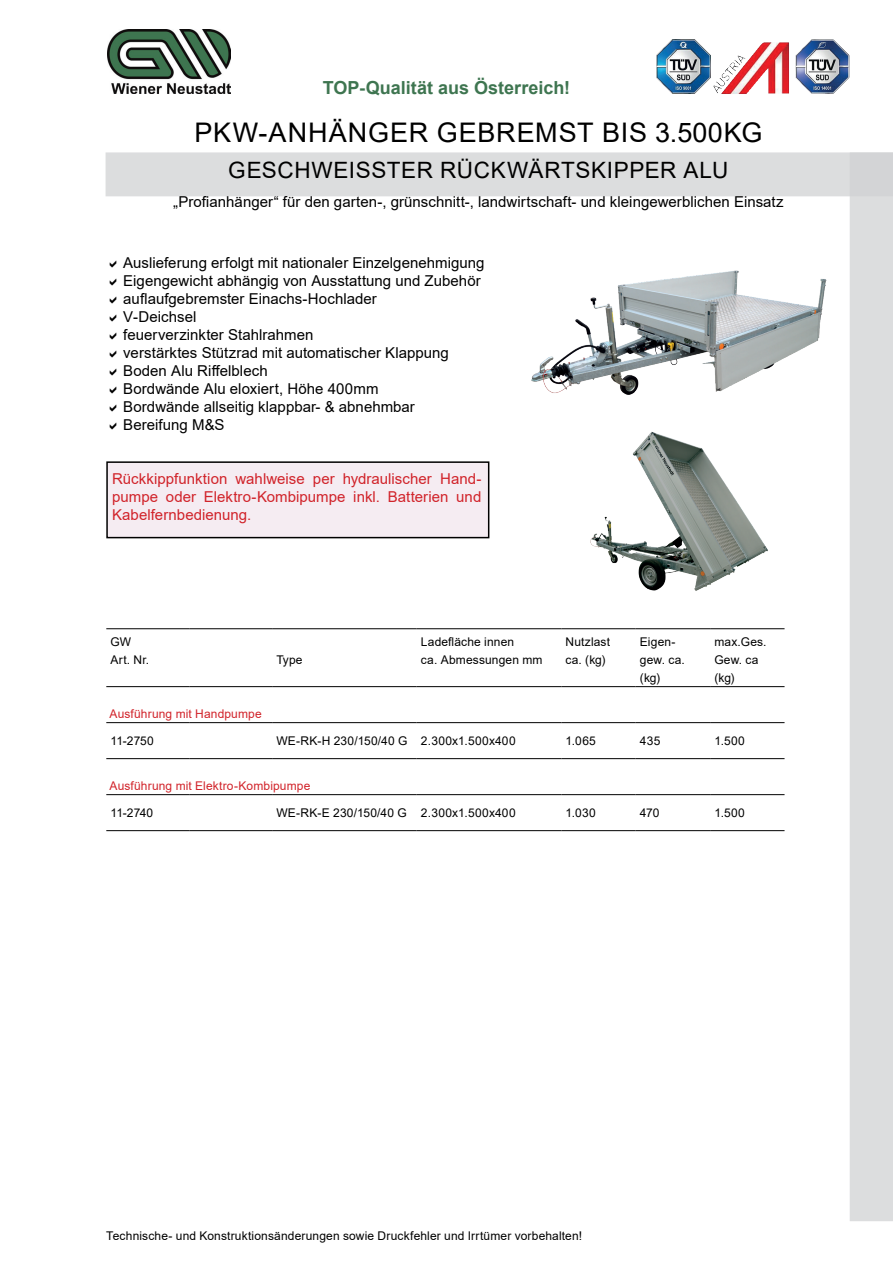
<style>
.page{position:relative;width:893px;height:1263px;background:#fff}
.page>*{position:absolute;margin:0;border:0;box-sizing:border-box;transform-origin:0 0}
.t1{font:27px "Arial";letter-spacing:.03em;color:#000}
.t2{font:22.5px "Arial";letter-spacing:.03em;color:#000}
.t3{font:700 18px "Arial";color:#3e7550}
.t4{font:15px/18px "Arial";letter-spacing:.005em;color:#000}
.t5{font:15px/18px "Arial";letter-spacing:.005em;color:#d1232a;text-align:justify}
.t6{font:12px/18px "Arial";letter-spacing:.015em;color:#000}
.t7{font:12px "Arial";letter-spacing:.01em;color:#d1232a}
</style>
<div class="page">
<div style="left:106px;top:152px;width:787px;height:44px;background:#dcddde;border:2px solid #d1d2d4"></div>
<div style="left:850px;top:152px;width:43px;height:1069px;background:#dcddde"></div>
<img style="left:108px;top:30px;width:122px;height:64px">
<img style="left:656px;top:39px;width:55px;height:55px">
<img style="left:713px;top:42px;width:76px;height:52px">
<img style="left:796px;top:39px;width:54px;height:55px">
<img style="left:531px;top:270px;width:296px;height:125px">
<img style="left:590px;top:431px;width:178px;height:160px">
<div style="left:106px;top:461px;width:383px;height:77px;background:#f5ecf2;border:2px solid #000"></div>
<hr style="left:106px;top:628px;width:83px;height:1px;background:#000">
<hr style="left:189px;top:628px;width:83px;height:1px;background:#000">
<hr style="left:272px;top:628px;width:145px;height:1px;background:#000">
<hr style="left:417px;top:628px;width:144px;height:1px;background:#000">
<hr style="left:561px;top:628px;width:75px;height:1px;background:#000">
<hr style="left:636px;top:628px;width:74px;height:1px;background:#000">
<hr style="left:710px;top:628px;width:74px;height:1px;background:#000">
<hr style="left:106px;top:686px;width:83px;height:1px;background:#000">
<hr style="left:189px;top:686px;width:83px;height:1px;background:#000">
<hr style="left:272px;top:686px;width:145px;height:1px;background:#000">
<hr style="left:417px;top:686px;width:144px;height:1px;background:#000">
<hr style="left:561px;top:686px;width:75px;height:1px;background:#000">
<hr style="left:636px;top:686px;width:74px;height:1px;background:#000">
<hr style="left:710px;top:686px;width:74px;height:1px;background:#000">
<hr style="left:106px;top:722px;width:83px;height:1px;background:#000">
<hr style="left:189px;top:722px;width:83px;height:1px;background:#000">
<hr style="left:272px;top:722px;width:145px;height:1px;background:#000">
<hr style="left:417px;top:722px;width:144px;height:1px;background:#000">
<hr style="left:561px;top:722px;width:75px;height:1px;background:#000">
<hr style="left:636px;top:722px;width:74px;height:1px;background:#000">
<hr style="left:710px;top:722px;width:74px;height:1px;background:#000">
<hr style="left:106px;top:758px;width:83px;height:1px;background:#000">
<hr style="left:189px;top:758px;width:83px;height:1px;background:#000">
<hr style="left:272px;top:758px;width:145px;height:1px;background:#000">
<hr style="left:417px;top:758px;width:144px;height:1px;background:#000">
<hr style="left:561px;top:758px;width:75px;height:1px;background:#000">
<hr style="left:636px;top:758px;width:74px;height:1px;background:#000">
<hr style="left:710px;top:758px;width:74px;height:1px;background:#000">
<hr style="left:106px;top:794px;width:83px;height:1px;background:#000">
<hr style="left:189px;top:794px;width:83px;height:1px;background:#000">
<hr style="left:272px;top:794px;width:145px;height:1px;background:#000">
<hr style="left:417px;top:794px;width:144px;height:1px;background:#000">
<hr style="left:561px;top:794px;width:75px;height:1px;background:#000">
<hr style="left:636px;top:794px;width:74px;height:1px;background:#000">
<hr style="left:710px;top:794px;width:74px;height:1px;background:#000">
<hr style="left:106px;top:830px;width:83px;height:1px;background:#000">
<hr style="left:189px;top:830px;width:83px;height:1px;background:#000">
<hr style="left:272px;top:830px;width:145px;height:1px;background:#000">
<hr style="left:417px;top:830px;width:144px;height:1px;background:#000">
<hr style="left:561px;top:830px;width:75px;height:1px;background:#000">
<hr style="left:636px;top:830px;width:74px;height:1px;background:#000">
<hr style="left:710px;top:830px;width:74px;height:1px;background:#000">
<p class="t3" style="left:323px;top:75px;width:249px">TOP-Qualität aus Österreich!</p>
<h1 class="t1" style="left:194px;top:114px;width:569px">PKW-ANHÄNGER GEBREMST BIS 3.500KG</h1>
<h2 class="t2" style="left:228px;top:155px;width:502px">GESCHWEISSTER RÜCKWÄRTSKIPPER ALU</h2>
<p class="t4" style="left:173px;top:193px;width:612px">„Profianhänger“ für den garten-, grünschnitt-, landwirtschaft- und kleingewerblichen Einsatz</p>
<p class="t4" style="left:123px;top:254px;width:363px">Auslieferung erfolgt mit nationaler Einzelgenehmigung Eigengewicht abhängig von Ausstattung und Zubehör auflaufgebremster Einachs-Hochlader<br>V-Deichsel<br>feuerverzinkter Stahlrahmen<br>verstärktes Stützrad mit automatischer Klappung Boden Alu Riffelblech<br>Bordwände Alu eloxiert, Höhe 400mm<br>Bordwände allseitig klappbar- &amp; abnehmbar<br>Bereifung M&amp;S</p>
<p class="t5" style="left:112px;top:470px;width:371px">Rückkippfunktion wahlweise per hydraulischer Hand&shy;pumpe oder Elektro-Kombipumpe inkl. Batterien und Kabelfernbedienung.</p>
<p class="t6" style="left:111px;top:633px;width:40px">GW<br>Art. Nr.</p>
<p class="t6" style="left:276px;top:651px;width:28px">Type</p>
<p class="t6" style="left:421px;top:633px;width:123px">Ladefläche innen<br>ca. Abmessungen mm</p>
<p class="t6" style="left:566px;top:633px;width:46px">Nutzlast ca. (kg)</p>
<p class="t6" style="left:640px;top:633px;width:46px">Eigen&shy;gew. ca. (kg)</p>
<p class="t6" style="left:714px;top:633px;width:54px">max.Ges.<br>Gew. ca (kg)</p>
<p class="t7" style="left:110px;top:706px;width:154px">Ausführung mit Handpumpe</p>
<p class="t6" style="left:111px;top:732px;width:45px">11-2750</p>
<p class="t6" style="left:276px;top:732px;width:241px">WE-RK-H 230/150/40 G 2.300x1.500x400</p>
<p class="t6" style="left:566px;top:732px;width:32px">1.065</p>
<p class="t6" style="left:640px;top:732px;width:22px">435</p>
<p class="t6" style="left:714px;top:732px;width:32px">1.500</p>
<p class="t7" style="left:110px;top:778px;width:202px">Ausführung mit Elektro-Kombipumpe</p>
<p class="t6" style="left:111px;top:804px;width:44px">11-2740</p>
<p class="t6" style="left:276px;top:804px;width:241px">WE-RK-E 230/150/40 G 2.300x1.500x400</p>
<p class="t6" style="left:566px;top:804px;width:32px">1.030</p>
<p class="t6" style="left:640px;top:804px;width:21px">470</p>
<p class="t6" style="left:714px;top:804px;width:32px">1.500</p>
<p class="t6" style="left:106px;top:1227px;width:477px">Technische- und Konstruktionsänderungen sowie Druckfehler und Irrtümer vorbehalten!</p>
</div>
